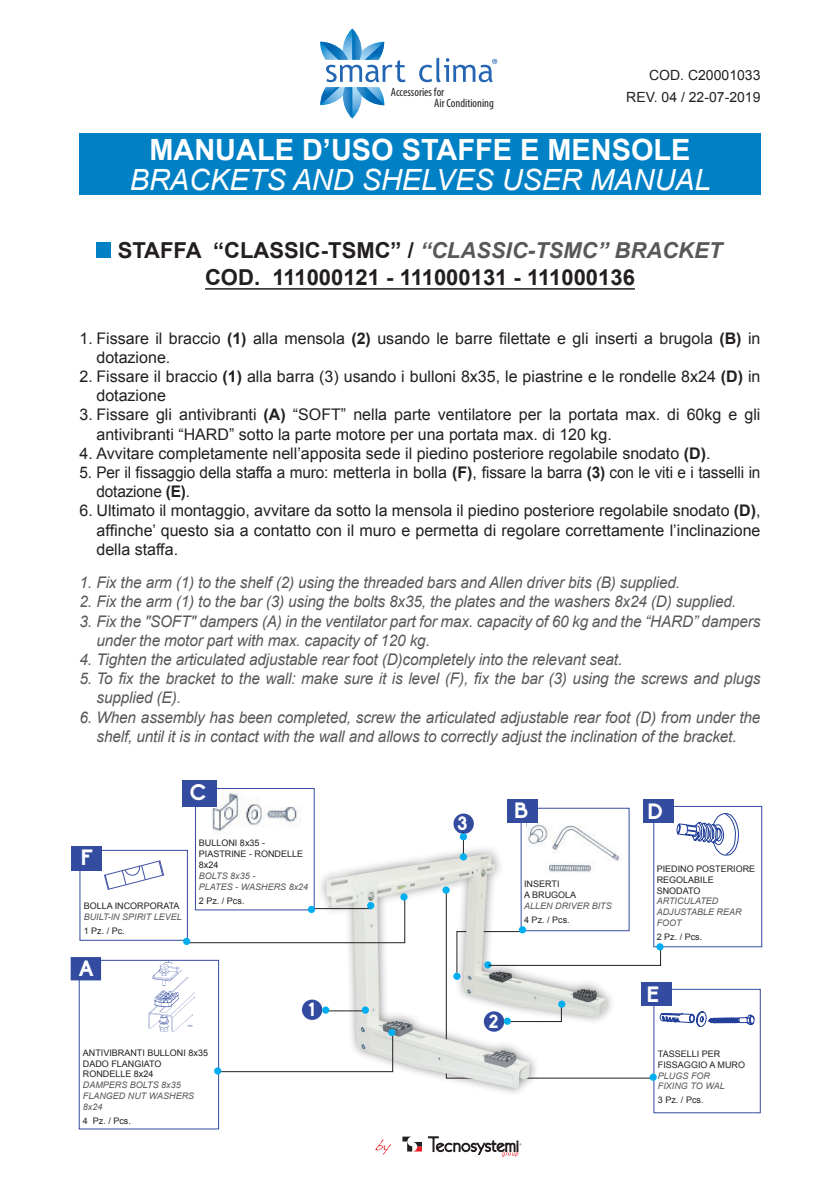
<style>
.page{position:relative;width:840px;height:1191px;background:#fff}
.page>*{position:absolute;margin:0;border:0;box-sizing:border-box;transform-origin:0 0}
.t1{font:italic 29.2px "Arial";color:#fff}
.t2{font:700 29.2px "Arial";color:#fff}
.t3{font:700 22px/26.4px "Arial";color:#231f20;text-align:center}
.t4{font:700 21.8px "Biko";color:#fff}
.t5{font:700 18.8px "Biko";color:#fff}
.t6{font:italic 16px/19.2px "Arial";letter-spacing:-.01em;color:#57585a;scale:.96 1}
.t7{font:16px/19.2px "Arial";color:#231f20}
.t8{font:16px/19.2px "Arial";color:#231f20;scale:.96 1}
.t9{font:14px "Arial";color:#231f20}
.t10{font:condensed 12px/11.8px "Myriad Pro";color:#231f20}
.t11{font:9px/10.8px "Arial";color:#231f20}
.t12{font:italic 9px/10.8px "Arial";color:#57585a}
.s1{font-style:italic;color:#57585a}
.s2{font-weight:700}
</style>
<div class="page">
<div style="left:79px;top:134px;width:681px;height:61px;background:#0081c5"></div>
<div style="left:96px;top:242px;width:14px;height:16px;background:#0081c5"></div>
<svg style="left:419px;top:58px;width:78px;height:24px"></svg>
<svg style="left:320px;top:29px;width:85px;height:89px"></svg>
<svg style="left:402px;top:1136px;width:19px;height:15px"></svg>
<svg style="left:428px;top:1136px;width:93px;height:21px"></svg>
<svg style="left:375px;top:1139px;width:15px;height:15px"></svg>
<hr style="left:205px;top:288px;width:429px;height:2px;background:#231f20">
<div style="left:71px;top:846px;width:31px;height:24px;background:#334ca0"></div>
<svg style="left:104px;top:860px;width:60px;height:30px"></svg>
<div style="left:642px;top:799px;width:31px;height:24px;background:#334ca0"></div>
<div style="left:653px;top:806px;width:108px;height:141px;border:1px solid #334ca0"></div>
<svg style="left:676px;top:813px;width:62px;height:42px"></svg>
<img style="left:205px;top:790px;width:110px;height:44px">
<img style="left:526px;top:822px;width:94px;height:39px">
<div style="left:316px;top:843px;width:299px;height:254px;background:#fff"></div>
<img style="left:322px;top:850px;width:288px;height:242px">
<div style="left:79px;top:960px;width:140px;height:169px;border:1px solid #334ca0"></div>
<div style="left:71px;top:957px;width:30px;height:23px;background:#334ca0"></div>
<svg style="left:148px;top:961px;width:47px;height:71px"></svg>
<div style="left:400px;top:893px;width:7px;height:7px;background:#00aeef;border-radius:50%"></div>
<div style="left:442px;top:886px;width:7px;height:7px;background:#00aeef;border-radius:50%"></div>
<div style="left:507px;top:798px;width:31px;height:24px;background:#334ca0"></div>
<div style="left:183px;top:780px;width:34px;height:26px;background:#334ca0"></div>
<div style="left:649px;top:1073px;width:7px;height:7px;background:#00aeef;border-radius:50%"></div>
<div style="left:520px;top:808px;width:109px;height:123px;border:1px solid #334ca0"></div>
<div style="left:195px;top:788px;width:119px;height:122px;border:1px solid #334ca0"></div>
<div style="left:183px;top:937px;width:7px;height:8px;background:#00aeef;border-radius:50%"></div>
<svg style="left:219px;top:1033px;width:174px;height:39px"></svg>
<div style="left:214px;top:1067px;width:7px;height:7px;background:#00aeef;border-radius:50%"></div>
<div style="left:388px;top:1028px;width:7px;height:8px;background:#00aeef;border-radius:50%"></div>
<div style="left:453px;top:813px;width:20px;height:21px;background:#334ca0;border-radius:50%"></div>
<div style="left:302px;top:999px;width:20px;height:21px;background:#334ca0;border-radius:50%"></div>
<hr style="left:328px;top:1010px;width:36px;height:1px;background:#231f20">
<div style="left:322px;top:1006px;width:7px;height:7px;background:#00aeef;border-radius:50%"></div>
<svg style="left:361px;top:1006px;width:8px;height:7px"></svg>
<svg style="left:463px;top:832px;width:1px;height:21px"></svg>
<div style="left:459px;top:853px;width:8px;height:7px;background:#00aeef;border-radius:50%"></div>
<div style="left:459px;top:833px;width:8px;height:7px;background:#00aeef;border-radius:50%"></div>
<svg style="left:445px;top:890px;width:308px;height:188px"></svg>
<div style="left:558px;top:1000px;width:7px;height:7px;background:#00aeef;border-radius:50%"></div>
<div style="left:503px;top:1017px;width:7px;height:7px;background:#00aeef;border-radius:50%"></div>
<svg style="left:187px;top:900px;width:218px;height:43px"></svg>
<div style="left:367px;top:902px;width:7px;height:7px;background:#00aeef;border-radius:50%"></div>
<div style="left:308px;top:906px;width:7px;height:7px;background:#00aeef;border-radius:50%"></div>
<p class="t10" style="left:434px;top:85px;width:61px;text-indent:-43px">Accessories for<br>Air Conditioning</p>
<p class="t9" style="left:648px;top:66px;width:113px">COD. C20001033</p>
<p class="t9" style="left:626px;top:88px;width:136px">REV. 04 / 22-07-2019</p>
<h1 class="t2" style="left:149px;top:131px;width:542px">MANUALE D’USO STAFFE E MENSOLE</h1>
<h1 class="t1" style="left:130px;top:161px;width:582px">BRACKETS AND SHELVES USER MANUAL</h1>
<p class="t10" style="left:415px;top:239px;width:69px">Air Control System</p>
<h2 class="t3" style="left:118px;top:238px;width:605px">STAFFA “CLASSIC-TSMC” / <span class="s1">“CLASSIC-TSMC” BRACKET<br></span>COD. 111000121 - 111000131 - 111000136</h2>
<p class="t10" style="left:617px;top:241px;width:36px">Solutions</p>
<p class="t7" style="left:96px;top:328px;width:665px;text-indent:-17px">1. Fissare il braccio <span class="s2">(1)</span> alla mensola <span class="s2">(2)</span> usando le barre filettate e gli inserti a brugola <span class="s2">(B)</span> in dotazione.</p>
<p class="t7" style="left:96px;top:367px;width:665px;text-indent:-17px">2. Fissare il braccio <span class="s2">(1)</span> alla barra (3) usando i bulloni 8x35, le piastrine e le rondelle 8x24 <span class="s2">(D)</span> in dotazione</p>
<p class="t7" style="left:96px;top:405px;width:665px;text-indent:-17px">3. Fissare gli antivibranti <span class="s2">(A)</span> “SOFT” nella parte ventilatore per la portata max. di 60kg e gli antivibranti “HARD” sotto la parte motore per una portata max. di 120 kg.</p>
<p class="t7" style="left:79px;top:444px;width:632px">4. Avvitare completamente nell’apposita sede il piedino posteriore regolabile snodato <span class="s2">(D)</span>.</p>
<p class="t8" style="left:96px;top:463px;width:692px;text-indent:-17px">5. Per il fissaggio della staffa a muro: metterla in bolla <span class="s2">(F)</span>, fissare la barra <span class="s2">(3)</span> con le viti e i tasselli in dotazione <span class="s2">(E)</span>.</p>
<p class="t7" style="left:96px;top:501px;width:665px;text-align:justify;text-indent:-17px">6. Ultimato il montaggio, avvitare da sotto la mensola il piedino posteriore regolabile snodato <span class="s2">(D)</span>, affinche’ questo sia a contatto con il muro e permetta di regolare correttamente l’inclinazione della staffa.</p>
<p class="t6" style="left:79px;top:573px;width:627px">1. Fix the arm (1) to the shelf (2) using the threaded bars and Allen driver bits (B) supplied.</p>
<p class="t6" style="left:79px;top:592px;width:685px">2. Fix the arm (1) to the bar (3) using the bolts 8x35, the plates and the washers 8x24 (D) supplied.</p>
<p class="t6" style="left:96px;top:611px;width:692px;text-indent:-17px">3. Fix the "SOFT" dampers (A) in the ventilator part for max. capacity of 60 kg and the “HARD” dampers under the motor part with max. capacity of 120 kg.</p>
<p class="t6" style="left:79px;top:650px;width:566px">4. Tighten the articulated adjustable rear foot (D)completely into the relevant seat.</p>
<p class="t6" style="left:96px;top:669px;width:692px;text-indent:-17px">5. To fix the bracket to the wall: make sure it is level (F), fix the bar (3) using the screws and plugs supplied (E).</p>
<p class="t6" style="left:79px;top:707px;width:710px;text-align:center">6. When assembly has been completed, screw the articulated adjustable rear foot (D) from under the shelf, until it is in contact with the wall and allows to correctly adjust the inclination of the bracket.</p>
<h3 class="t4" style="left:190px;top:779px;width:18px">C</h3>
<h3 class="t4" style="left:81px;top:844px;width:13px">F</h3>
<p class="t11" style="left:84px;top:900px;width:97px">BOLLA INCORPORATA</p>
<p class="t12" style="left:84px;top:911px;width:100px">BUILT-IN SPIRIT LEVEL</p>
<p class="t11" style="left:84px;top:925px;width:43px">1 Pz. / Pc.</p>
<h3 class="t4" style="left:79px;top:955px;width:17px">A</h3>
<p class="t11" style="left:199px;top:838px;width:106px">BULLONI 8x35 -<br>PIASTRINE - RONDELLE<br>8x24</p>
<p class="t12" style="left:199px;top:870px;width:111px">BOLTS 8x35 -<br>PLATES - WASHERS 8x24</p>
<p class="t11" style="left:199px;top:895px;width:47px">2 Pz. / Pcs.</p>
<p class="t5" style="left:308px;top:998px;width:8px">1</p>
<p class="t11" style="left:83px;top:1047px;width:127px">ANTIVIBRANTI BULLONI 8x35<br>DADO FLANGIATO<br>RONDELLE 8x24</p>
<p class="t12" style="left:83px;top:1079px;width:113px">DAMPERS BOLTS 8x35<br>FLANGED NUT WASHERS<br>8x24</p>
<p class="t11" style="left:83px;top:1115px;width:50px">4 Pz. / Pcs.</p>
<p class="t5" style="left:457px;top:812px;width:11px">3</p>
<h3 class="t4" style="left:514px;top:797px;width:16px">B</h3>
<p class="t11" style="left:524px;top:878px;width:54px">INSERTI<br>A BRUGOLA</p>
<p class="t12" style="left:524px;top:900px;width:89px">ALLEN DRIVER BITS</p>
<p class="t11" style="left:524px;top:914px;width:47px">4 Pz. / Pcs.</p>
<p class="t5" style="left:488px;top:1010px;width:11px">2</p>
<h3 class="t4" style="left:647px;top:798px;width:17px">D</h3>
<p class="t11" style="left:656px;top:863px;width:100px">PIEDINO POSTERIORE<br>REGOLABILE<br>SNODATO</p>
<p class="t12" style="left:656px;top:896px;width:86px">ARTICULATED<br>ADJUSTABLE REAR<br>FOOT</p>
<p class="t11" style="left:656px;top:931px;width:47px">2 Pz. / Pcs.</p>
<h3 class="t4" style="left:645px;top:981px;width:14px">E</h3>
<p class="t11" style="left:657px;top:1048px;width:89px">TASSELLI PER<br>FISSAGGIO A MURO</p>
<p class="t12" style="left:657px;top:1070px;width:68px">PLUGS FOR<br>FIXING TO WAL</p>
<p class="t11" style="left:657px;top:1095px;width:47px">3 Pz. / Pcs.</p>
</div>
